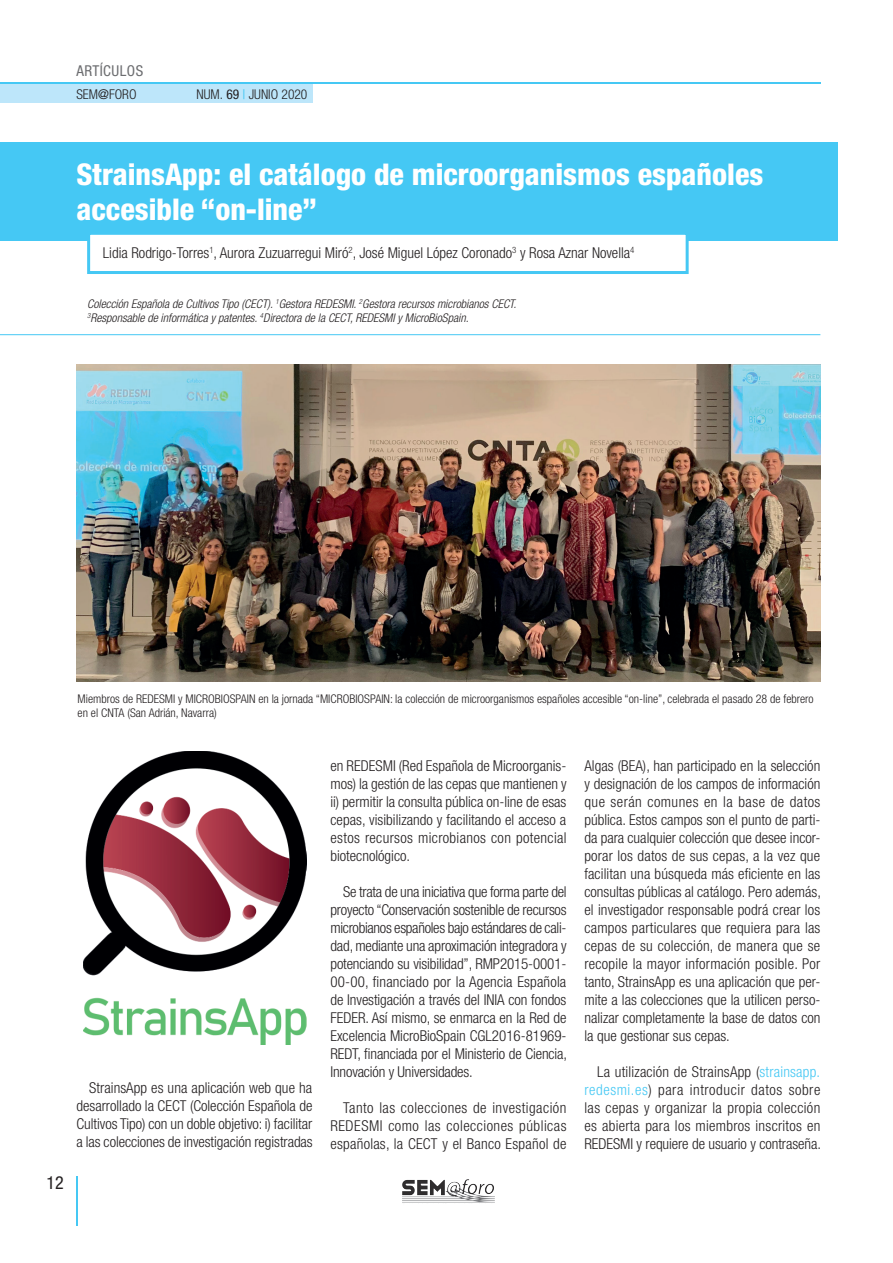
<style>
.page{position:relative;width:893px;height:1263px;background:#fff}
.page>*{position:absolute;margin:0;border:0;box-sizing:border-box;transform-origin:0 0}
.t1{font:800 condensed 30px/34.5px "Helvetica Neue LT Std";color:#fff}
.t2{font:condensed 18px "Helvetica Neue LT Std";color:#231f20}
.t3{font:300 condensed 15px/18px "Helvetica Neue LT Std";color:#231f20;text-align:justify}
.t4{font:condensed 15px "Helvetica Neue LT Std";letter-spacing:.03em;color:#6c6d70}
.t5{font:300 condensed 13.5px "Helvetica Neue LT Std";color:#231f20}
.t6{font:300 condensed 12px/14.2px "Helvetica Neue LT Std";color:#231f20}
.t7{font:italic 300 condensed 12px/13.5px "Helvetica Neue LT Std";color:#231f20}
.s1{font-weight:400}
.s2{font-weight:400;color:#45c8f4}
.s3{color:#45c8f4}
</style>
<div class="page">
<img style="left:402px;top:1179px;width:77px;height:23px">
<div style="left:0;top:84px;width:312px;height:19px;background:#bde6fa"></div>
<hr style="left:0;top:82px;width:820px;height:2px;background:#45c8f4">
<hr style="left:76px;top:1176px;width:1px;height:50px;background:#45c8f4">
<div style="left:0;top:143px;width:837px;height:98px;background:#45c8f4"></div>
<div style="left:89px;top:233px;width:598px;height:40px;background:#fff"></div>
<div style="left:87px;top:232px;width:602px;height:42px;border:3px solid #45c8f4"></div>
<hr style="left:0;top:334px;width:820px;height:1px;background:#45c8f4">
<img style="left:77px;top:364px;width:743px;height:318px">
<img style="left:83px;top:752px;width:223px;height:293px">
<p class="t4" style="left:77px;top:62px;width:68px">ARTÍCULOS</p>
<p class="t5" style="left:77px;top:89px;width:62px">SEM<span class="s1">@</span>FORO</p>
<p class="t5" style="left:197px;top:89px;width:112px">NUM. <span class="s1">69</span> <span class="s2">|</span> JUNIO 2020</p>
<h1 class="t1" style="left:77px;top:160px;width:688px">StrainsApp: el catálogo de microorganismos españoles accesible “on-line”</h1>
<p class="t3" style="left:103px;top:245px;width:533px">Lidia Rodrigo-Torres<sup>1</sup>, Aurora Zuzuarregui Miró<sup>2</sup>, José Miguel López Coronado<sup>3</sup> y Rosa Aznar Novella<sup>4</sup></p>
<p class="t7" style="left:87px;top:297px;width:431px">Colección Española de Cultivos Tipo (CECT). <sup>1</sup>Gestora REDESMI. <sup>2</sup>Gestora recursos microbianos CECT.<br><sup>3</sup>Responsable de informática y patentes. <sup>4</sup>Directora de la CECT, REDESMI y MicroBioSpain.</p>
<p class="t6" style="left:78px;top:693px;width:737px">Miembros de REDESMI y MICROBIOSPAIN en la jornada “MICROBIOSPAIN: la colección de microorganismos españoles accesible “on-line”, celebrada el pasado 28 de febrero en el CNTA (San Adrián, Navarra)</p>
<p class="t2" style="left:46px;top:1173px;width:19px">12</p>
<p class="t3" style="left:77px;top:1080px;width:238px;text-indent:13px">StrainsApp es una aplicación web que ha desarrollado la CECT (Colección Española de Cultivos Tipo) con un doble objetivo: i) facilitar a las colecciones de investigación registradas</p>
<p class="t3" style="left:330px;top:758px;width:238px">en REDESMI (Red Española de Microorganis&shy;mos) la gestión de las cepas que mantienen y ii) permitir la consulta pública on-line de esas cepas, visibilizando y facilitando el acceso a estos recursos microbianos con potencial biotecnológico.</p>
<p class="t3" style="left:330px;top:884px;width:238px;text-indent:13px">Se trata de una iniciativa que forma parte del proyecto “Conservación sostenible de recursos microbianos españoles bajo estándares de cali&shy;dad, mediante una aproximación integradora y potenciando su visibilidad”, RMP2015-0001- 00-00, financiado por la Agencia Española de Investigación a través del INIA con fondos FEDER. Así mismo, se enmarca en la Red de Excelencia MicroBioSpain CGL2016-81969- REDT, financiada por el Ministerio de Ciencia, Innovación y Universidades.</p>
<p class="t3" style="left:330px;top:1100px;width:238px;text-indent:13px">Tanto las colecciones de investigación REDESMI como las colecciones públicas españolas, la CECT y el Banco Español de</p>
<p class="t3" style="left:584px;top:758px;width:238px">Algas (BEA), han participado en la selección y designación de los campos de información que serán comunes en la base de datos pública. Estos campos son el punto de parti&shy;da para cualquier colección que desee incor&shy;porar los datos de sus cepas, a la vez que facilitan una búsqueda más eficiente en las consultas públicas al catálogo. Pero además, el investigador responsable podrá crear los campos particulares que requiera para las cepas de su colección, de manera que se recopile la mayor información posible. Por tanto, StrainsApp es una aplicación que per&shy;mite a las colecciones que la utilicen perso&shy;nalizar completamente la base de datos con la que gestionar sus cepas.</p>
<p class="t3" style="left:584px;top:1064px;width:238px;text-indent:13px">La utilización de StrainsApp (<span class="s3">strainsapp. redesmi.es</span>) para introducir datos sobre las cepas y organizar la propia colección es abierta para los miembros inscritos en REDESMI y requiere de usuario y contraseña.</p>
</div>
